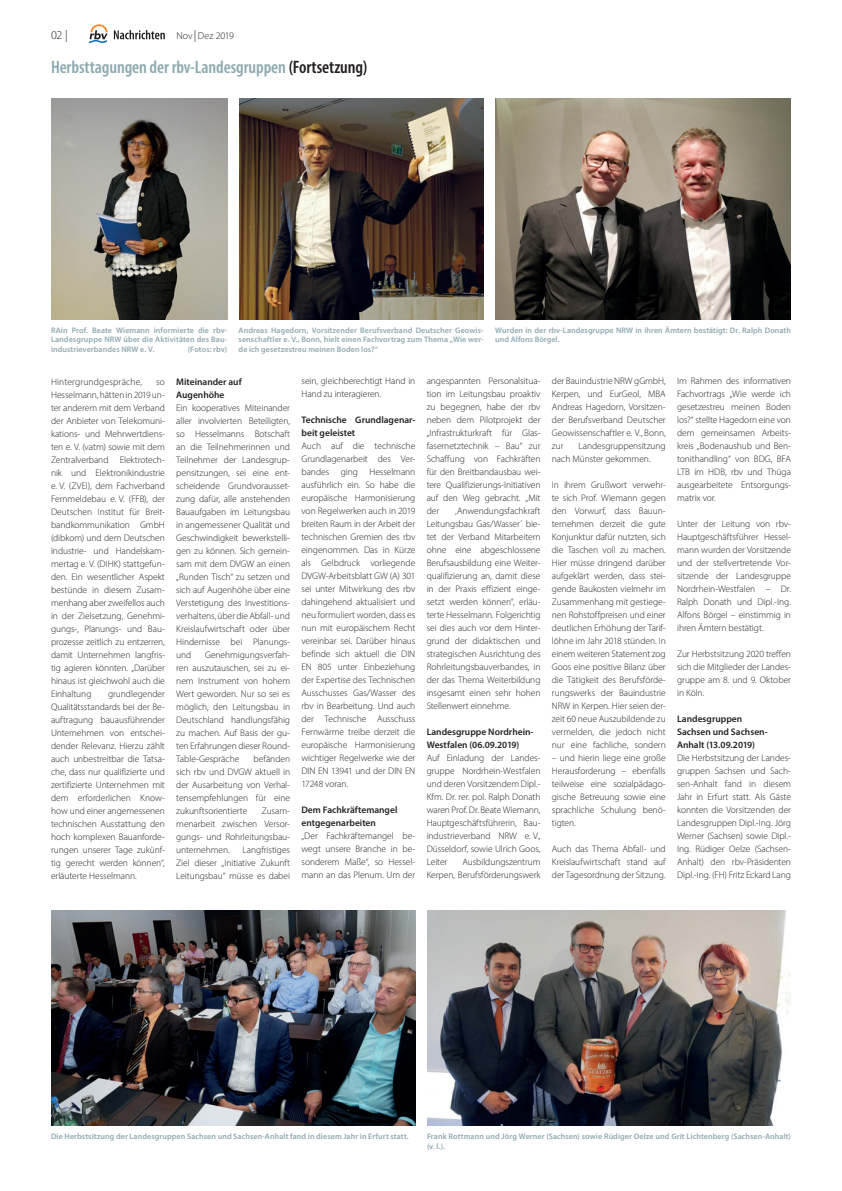
<style>
.page{position:relative;width:842px;height:1191px;background:#fff}
.page>*{position:absolute;margin:0;border:0;box-sizing:border-box;transform-origin:0 0}
.t1{font:600 condensed 18px "Myriad Pro";letter-spacing:-.005em;color:#8ea9b0}
.t2{font:300 12px "Myriad Pro";color:#231f20}
.t3{font:300 10px "Myriad Pro";letter-spacing:-.005em;color:#231f20}
.t4{font:300 9.5px/13px "Myriad Pro";letter-spacing:-.01em;color:#231f20;text-align:justify}
.t5{font:600 9.5px/13px "Myriad Pro";color:#231f20}
.t6{font:300 9.5px "Myriad Pro";letter-spacing:.015em;color:#231f20}
.t7{font:600 8px/9.6px "Myriad Pro";letter-spacing:.01em;color:#8ea9b0}
.s1{font-size:12px}
.s2{color:#231f20}
</style>
<div class="page">
<svg style="left:89px;top:24px;width:19px;height:19px"></svg>
<svg style="left:114px;top:30px;width:51px;height:9px"></svg>
<img style="left:495px;top:99px;width:296px;height:221px">
<img style="left:427px;top:911px;width:364px;height:215px">
<img style="left:51px;top:911px;width:364px;height:215px">
<img style="left:51px;top:99px;width:176px;height:221px">
<img style="left:239px;top:99px;width:245px;height:221px">
<p class="t2" style="left:51px;top:28px;width:18px">02 |</p>
<p class="t3" style="left:176px;top:30px;width:59px">Nov <span class="s1">|</span>Dez 2019</p>
<h1 class="t1" style="left:51px;top:55px;width:318px">Herbsttagungen der rbv-Landesgruppen <span class="s2">(Fortsetzung)</span></h1>
<p class="t7" style="left:51px;top:325px;width:178px;text-align:justify">RAin Prof. Beate Wiemann informierte die rbv-Landesgruppe NRW über die Aktivitäten des Bau&shy;industrieverbandes NRW e. V.</p>
<p class="t7" style="left:188px;top:344px;width:41px">(Fotos: rbv)</p>
<p class="t7" style="left:239px;top:325px;width:246px;text-align:justify">Andreas Hagedorn, Vorsitzender Berufsverband Deutscher Geowis&shy;senschaftler e. V., Bonn, hielt einen Fachvortrag zum Thema „Wie wer&shy;de ich gesetzestreu meinen Boden los?“</p>
<p class="t7" style="left:495px;top:325px;width:297px">Wurden in der rbv-Landesgruppe NRW in ihren Ämtern bestätigt: Dr. Ralph Donath und Alfons Börgel.</p>
<p class="t6" style="left:51px;top:376px;width:93px">Hintergrundgespräche,</p>
<p class="t4" style="left:51px;top:375px;width:115px;text-indent:105px">so Hesselmann, hätten in 2019 un&shy;ter anderem mit dem Verband der Anbieter von Telekomuni&shy;kations- und Mehrwertdiens&shy;ten e. V. (vatm) sowie mit dem Zentralverband Elektrotech&shy;nik und Elektronikindustrie e. V. (ZVEI), dem Fachverband Fernmeldebau e. V. (FFB), der Deutschen Institut für Breit&shy;bandkommunikation GmbH (dibkom) und dem Deutschen Industrie- und Handelskam&shy;mertag e. V. (DIHK) stattgefun&shy;den. Ein wesentlicher Aspekt bestünde in diesem Zusam&shy;menhang aber zweifellos auch in der Zielsetzung, Genehmi&shy;gungs-, Planungs- und Bau&shy;prozesse zeitlich zu entzerren, damit Unternehmen langfris&shy;tig agieren könnten. „Darüber hinaus ist gleichwohl auch die Einhaltung</p>
<p class="t4" style="left:51px;top:687px;width:115px;text-indent:57px">grundlegender Qualitätsstandards bei der Be&shy;auftragung bauausführender Unternehmen von entschei&shy;dender Relevanz. Hierzu zählt auch unbestreitbar die Tatsa&shy;che, dass nur qualifizierte und zertifizierte Unternehmen mit dem erforderlichen Know&shy;how und einer angemessenen technischen Ausstattung den hoch komplexen Bauanforde&shy;rungen unserer Tage zukünf&shy;tig gerecht werden können“, erläuterte Hesselmann.</p>
<p class="t5" style="left:176px;top:374px;width:67px">Miteinander auf<br>Augenhöhe</p>
<p class="t4" style="left:176px;top:401px;width:115px">Ein kooperatives Miteinander aller involvierten Beteiligten, so Hesselmanns Botschaft an die Teilnehmerinnen und Teilnehmer der Landesgrup&shy;pensitzungen, sei eine ent&shy;scheidende Grundvorausset&shy;zung dafür, alle anstehenden Bauaufgaben im Leitungsbau in angemessener Qualität und Geschwindigkeit bewerkstelli&shy;gen zu können. Sich gemein&shy;sam mit dem DVGW an einen „Runden Tisch“ zu setzen und sich auf Augenhöhe über eine Verstetigung des Investitions&shy;verhaltens, über die Abfall- und Kreislaufwirtschaft oder über Hindernisse bei Planungs&shy;und</p>
<p class="t4" style="left:176px;top:648px;width:115px;text-indent:29px">Genehmigungsverfah&shy;ren auszutauschen, sei zu ei&shy;nem Instrument von hohem Wert geworden. Nur so sei es möglich, den Leitungsbau in Deutschland handlungsfähig zu machen. Auf Basis der gu&shy;ten Erfahrungen dieser Round-Table-Gespräche</p>
<p class="t4" style="left:176px;top:752px;width:115px;text-indent:77px">befänden sich rbv und DVGW aktuell in der Ausarbeitung von Verhal&shy;tensempfehlungen für eine zukunftsorientierte</p>
<p class="t4" style="left:176px;top:803px;width:115px;text-indent:86px">Zusam&shy;menarbeit zwischen Versor&shy;gungs- und Rohrleitungsbau&shy;unternehmen.</p>
<p class="t4" style="left:176px;top:842px;width:115px;text-indent:66px">Langfristiges Ziel dieser „Initiative Zukunft Leitungsbau“ müsse es dabei</p>
<p class="t4" style="left:301px;top:374px;width:115px">sein, gleichberechtigt Hand in<br>Hand zu interagieren.</p>
<p class="t5" style="left:301px;top:413px;width:115px">Technische Grundlagenar&shy;beit geleistet</p>
<p class="t4" style="left:301px;top:439px;width:115px">Auch auf die technische Grundlagenarbeit des Ver&shy;bandes ging Hesselmann ausführlich ein. So habe die europäische Harmonisierung von Regelwerken auch in 2019 breiten Raum in der Arbeit der technischen Gremien des rbv eingenommen. Das in Kürze als Gelbdruck vorliegende DVGW-Arbeitsblatt GW (A) 301 sei unter Mitwirkung des rbv dahingehend aktualisiert und neu formuliert worden, dass es nun mit europäischem Recht vereinbar sei. Darüber hinaus befinde sich aktuell die DIN EN 805 unter Einbeziehung der Expertise des Technischen Ausschusses Gas/Wasser des rbv in Bearbeitung. Und auch der Technische Ausschuss Fernwärme treibe derzeit die europäische Harmonisierung wichtiger Regelwerke wie der DIN EN 13941 und der DIN EN 17248 voran.</p>
<p class="t5" style="left:301px;top:803px;width:98px">Dem Fachkräftemangel entgegenarbeiten</p>
<p class="t4" style="left:301px;top:829px;width:115px">„Der Fachkräftemangel be&shy;wegt unsere Branche in be&shy;sonderem Maße“, so Hessel&shy;mann an das Plenum. Um der</p>
<p class="t4" style="left:427px;top:374px;width:115px">angespannten Personalsitua&shy;tion im Leitungsbau proaktiv zu begegnen, habe der rbv neben dem Pilotprojekt der „Infrastrukturkraft für Glas&shy;fasernetztechnik – Bau“ zur Schaffung von Fachkräften für den Breitbandausbau wei&shy;tere Qualifizierungs-Initiativen auf den Weg gebracht. „Mit der</p>
<p class="t4" style="left:427px;top:504px;width:115px;text-indent:29px">‚Anwendungsfachkraft Leitungsbau Gas/Wasser´ bie&shy;tet der Verband Mitarbeitern ohne eine abgeschlossene Berufsausbildung eine Weiter&shy;qualifizierung an, damit diese in der Praxis effizient einge&shy;setzt werden können“, erläu&shy;terte Hesselmann. Folgerichtig sei dies auch vor dem Hinter&shy;grund der didaktischen und strategischen Ausrichtung des Rohrleitungsbauverbandes, in der das Thema Weiterbildung insgesamt einen sehr hohen Stellenwert einnehme.</p>
<p class="t5" style="left:427px;top:725px;width:108px">Landesgruppe Nordrhein-<br>Westfalen (06.09.2019)</p>
<p class="t4" style="left:427px;top:751px;width:115px">Auf Einladung der Landes&shy;gruppe Nordrhein-Westfalen und deren Vorsitzendem Dipl.- Kfm. Dr. rer. pol. Ralph Donath waren Prof. Dr. Beate Wiemann, Hauptgeschäftsführerin, Bau&shy;industrieverband NRW e. V., Düsseldorf, sowie Ulrich Goos, Leiter</p>
<p class="t4" style="left:427px;top:855px;width:115px;text-align:right">Ausbildungszentrum<br>Kerpen, Berufsförderungswerk</p>
<p class="t4" style="left:552px;top:374px;width:115px">der Bauindustrie NRW gGmbH, Kerpen, und EurGeol, MBA Andreas Hagedorn, Vorsitzen&shy;der Berufsverband Deutscher Geowissenschaftler e. V., Bonn, zur</p>
<p class="t4" style="left:552px;top:439px;width:115px;text-indent:27px">Landesgruppensitzung nach Münster gekommen.</p>
<p class="t4" style="left:552px;top:478px;width:115px">In ihrem Grußwort verwehr&shy;te sich Prof. Wiemann gegen den Vorwurf, dass Bauun&shy;ternehmen derzeit die gute Konjunktur dafür nutzten, sich die Taschen voll zu machen.<br>Hier müsse dringend darüber aufgeklärt werden, dass stei&shy;gende Baukosten vielmehr im Zusammenhang mit gestiege&shy;nen Rohstoffpreisen und einer deutlichen Erhöhung der Tarif&shy;löhne im Jahr 2018 stünden. In einem weiteren Statement zog Goos eine positive Bilanz über die Tätigkeit des Berufsförde&shy;rungswerks der Bauindustrie NRW in Kerpen. Hier seien der&shy;zeit 60 neue Auszubildende zu vermelden, die jedoch nicht nur eine fachliche, sondern</p>
<p class="t4" style="left:552px;top:751px;width:115px">– und hierin liege eine große Herausforderung – ebenfalls teilweise eine sozialpädago&shy;gische Betreuung sowie eine sprachliche Schulung benö&shy;tigten.</p>
<p class="t4" style="left:552px;top:842px;width:115px">Auch das Thema Abfall- und Kreislaufwirtschaft stand auf der Tagesordnung der Sitzung.</p>
<p class="t4" style="left:677px;top:374px;width:115px">Im Rahmen des informativen Fachvortrags „Wie werde ich gesetzestreu meinen Boden los?“ stellte Hagedorn eine von dem gemeinsamen Arbeits&shy;kreis „Bodenaushub und Ben&shy;tonithandling“ von BDG, BFA LTB im HDB, rbv und Thüga ausgearbeitete Entsorgungs&shy;matrix vor.</p>
<p class="t4" style="left:677px;top:517px;width:115px">Unter der Leitung von rbv-Hauptgeschäftsführer Hessel&shy;mann wurden der Vorsitzende und der stellvertretende Vor&shy;sitzende der Landesgruppe Nordrhein-Westfalen – Dr.<br>Ralph Donath und Dipl.-Ing.<br>Alfons Börgel – einstimmig in ihren Ämtern bestätigt.</p>
<p class="t4" style="left:677px;top:647px;width:115px">Zur Herbstsitzung 2020 treffen sich die Mitglieder der Landes&shy;gruppe am 8. und 9. Oktober in Köln.</p>
<p class="t5" style="left:677px;top:712px;width:92px">Landesgruppen<br>Sachsen und Sachsen-<br>Anhalt (13.09.2019)</p>
<p class="t4" style="left:677px;top:751px;width:115px">Die Herbstsitzung der Landes&shy;gruppen Sachsen und Sach&shy;sen-Anhalt fand in diesem Jahr in Erfurt statt. Als Gäste konnten die Vorsitzenden der Landesgruppen Dipl.-Ing. Jörg Werner (Sachsen) sowie Dipl.- Ing. Rüdiger Oelze (Sachsen-Anhalt) den rbv-Präsidenten Dipl.-Ing. (FH) Fritz Eckard Lang</p>
<p class="t7" style="left:51px;top:1131px;width:359px">Die Herbstsitzung der Landesgruppen Sachsen und Sachsen-Anhalt fand in diesem Jahr in Erfurt statt.</p>
<p class="t7" style="left:427px;top:1131px;width:365px">Frank Rottmann und Jörg Werner (Sachsen) sowie Rüdiger Oelze und Grit Lichtenberg (Sachsen-Anhalt) (v. l.).</p>
</div>
